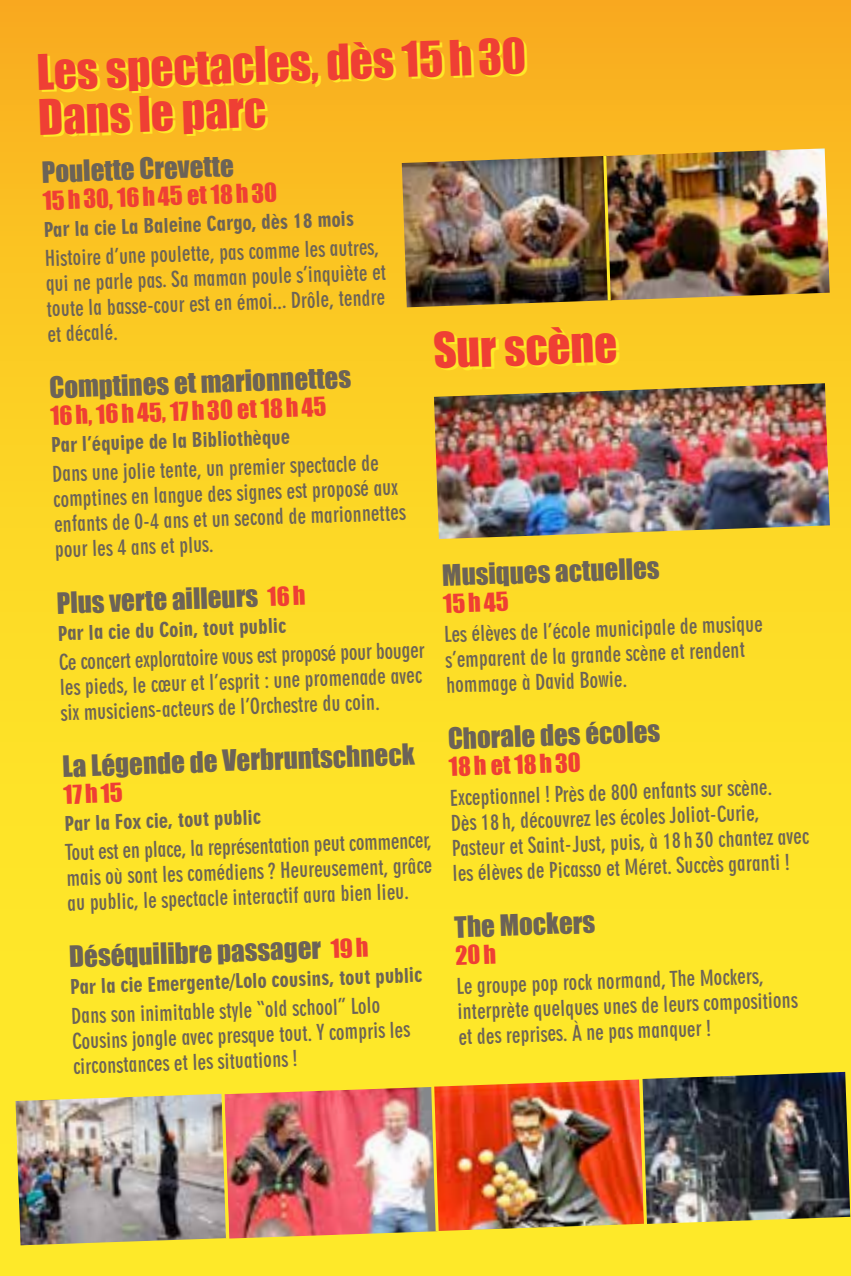
<style>
.page{position:relative;width:851px;height:1276px;background:#fff}
.page>*{position:absolute;margin:0;border:0;box-sizing:border-box;transform-origin:0 0}
.t1{font:45px/45px "Impact";color:#ef3f34}
.t2{font:27px "Impact";color:#6c6357}
.t3{font:24px "Impact";color:#ef3f34}
.t4{font:21px/25.2px "Geometric 706 BT Bold Condensed B";color:#6c6357}
.t5{font:19.5px "Geometric 706 BT Black Condensed B";color:#6c6357}
.s1{font-size:24px;color:#ef3f34}
</style>
<div class="page">
<div style="left:0;top:0;width:850px;height:1276px;background:linear-gradient(to bottom,#fab720,#fff52b)"></div>
<img style="left:641px;top:1072px;width:209px;height:152px">
<img style="left:401px;top:156px;width:210px;height:151px">
<img style="left:224px;top:1087px;width:213px;height:151px">
<img style="left:433px;top:1079px;width:211px;height:152px">
<img style="left:16px;top:1093px;width:211px;height:152px">
<img style="left:434px;top:383px;width:395px;height:156px">
<img style="left:605px;top:148px;width:224px;height:152px">
<svg style="left:601px;top:153px;width:11px;height:150px;background:#8b6f23"></svg>
<svg style="left:637px;top:1075px;width:11px;height:152px;background:#c68339"></svg>
<svg style="left:429px;top:1082px;width:11px;height:152px;background:#ce8f48"></svg>
<svg style="left:220px;top:1090px;width:10px;height:151px;background:#d8a362"></svg>
<svg style="left:456px;top:944px;width:39px;height:20px"></svg>
<h1 class="t1" style="left:36px;top:49px;width:491px;rotate:-2deg">Les spectacles, dès 15h30<br>Dans le parc</h1>
<p class="t2" style="left:41px;top:151px;width:193px;rotate:-2deg">Poulette Crevette</p>
<p class="t3" style="left:42px;top:182px;width:236px;rotate:-2deg">15h30, 16h45 et 18h30</p>
<p class="t5" style="left:43px;top:218px;width:312px;rotate:-2deg">Par la cie La Baleine Cargo, dès 18 mois</p>
<p class="t4" style="left:44px;top:246px;width:342px;rotate:-2deg">Histoire d’une poulette, pas comme les autres, qui ne parle pas. Sa maman poule s’inquiète et toute la basse-cour est en émoi... Drôle, tendre et décalé.</p>
<p class="t2" style="left:49px;top:367px;width:303px;rotate:-2deg">Comptines et marionnettes</p>
<p class="t3" style="left:50px;top:397px;width:277px;rotate:-2deg">16h, 16h45, 17h30 et 18h45</p>
<p class="t5" style="left:51px;top:433px;width:240px;rotate:-2deg">Par l’équipe de la Bibliothèque</p>
<p class="t4" style="left:52px;top:461px;width:353px;rotate:-2deg">Dans une jolie tente, un premier spectacle de comptines en langue des signes est proposé aux enfants de 0-4 ans et un second de marionnettes pour les 4 ans et plus.</p>
<p class="t2" style="left:56px;top:582px;width:250px;rotate:-2deg">Plus verte ailleurs <span class="s1">16h</span></p>
<p class="t5" style="left:58px;top:622px;width:230px;rotate:-2deg">Par la cie du Coin, tout public</p>
<p class="t4" style="left:58px;top:650px;width:367px;rotate:-2deg">Ce concert exploratoire vous est proposé pour bouger les pieds, le cœur et l’esprit : une promenade avec six musiciens-acteurs de l’Orchestre du coin.</p>
<p class="t2" style="left:62px;top:745px;width:353px;rotate:-2deg">La Légende de Verbruntschneck</p>
<p class="t3" style="left:63px;top:776px;width:61px;rotate:-2deg">17h15</p>
<p class="t5" style="left:64px;top:812px;width:198px;rotate:-2deg">Par la Fox cie, tout public</p>
<p class="t4" style="left:65px;top:840px;width:367px;text-align:justify;rotate:-2deg">Tout est en place, la représentation peut commencer, mais où sont les comédiens ? Heureusement, grâce au public, le spectacle interactif aura bien lieu.</p>
<p class="t2" style="left:68px;top:935px;width:301px;rotate:-2deg">Déséquilibre passager <span class="s1">19h</span></p>
<p class="t5" style="left:70px;top:975px;width:353px;rotate:-2deg">Par la cie Emergente/Lolo cousins, tout public</p>
<p class="t4" style="left:71px;top:1003px;width:339px;rotate:-2deg">Dans son inimitable style “old school” Lolo<br>Cousins jongle avec presque tout. Y compris les circonstances et les situations !</p>
<h1 class="t1" style="left:432px;top:327px;width:185px;rotate:-2deg">Sur scène</h1>
<p class="t2" style="left:441px;top:554px;width:219px;rotate:-2deg">Musiques actuelles</p>
<p class="t3" style="left:442px;top:585px;width:67px;rotate:-2deg">15h45</p>
<p class="t4" style="left:444px;top:622px;width:320px;rotate:-2deg">Les élèves de l’école municipale de musique s’emparent de la grande scène et rendent hommage à David Bowie.</p>
<p class="t2" style="left:447px;top:717px;width:214px;rotate:-2deg">Chorale des écoles</p>
<p class="t3" style="left:448px;top:748px;width:133px;rotate:-2deg">18h et 18h30</p>
<p class="t4" style="left:449px;top:785px;width:359px;rotate:-2deg">Exceptionnel ! Près de 800 enfants sur scène.<br>Dès 18 h, découvrez les écoles Joliot-Curie, Pasteur et Saint-Just, puis, à 18 h 30 chantez avec les élèves de Picasso et Méret. Succès garanti !</p>
<p class="t2" style="left:454px;top:906px;width:142px;rotate:-2deg">The Mockers</p>
<p class="t4" style="left:456px;top:974px;width:342px;rotate:-2deg">Le groupe pop rock normand, The Mockers, interprète quelques unes de leurs compositions et des reprises. À ne pas manquer !</p>
</div>
